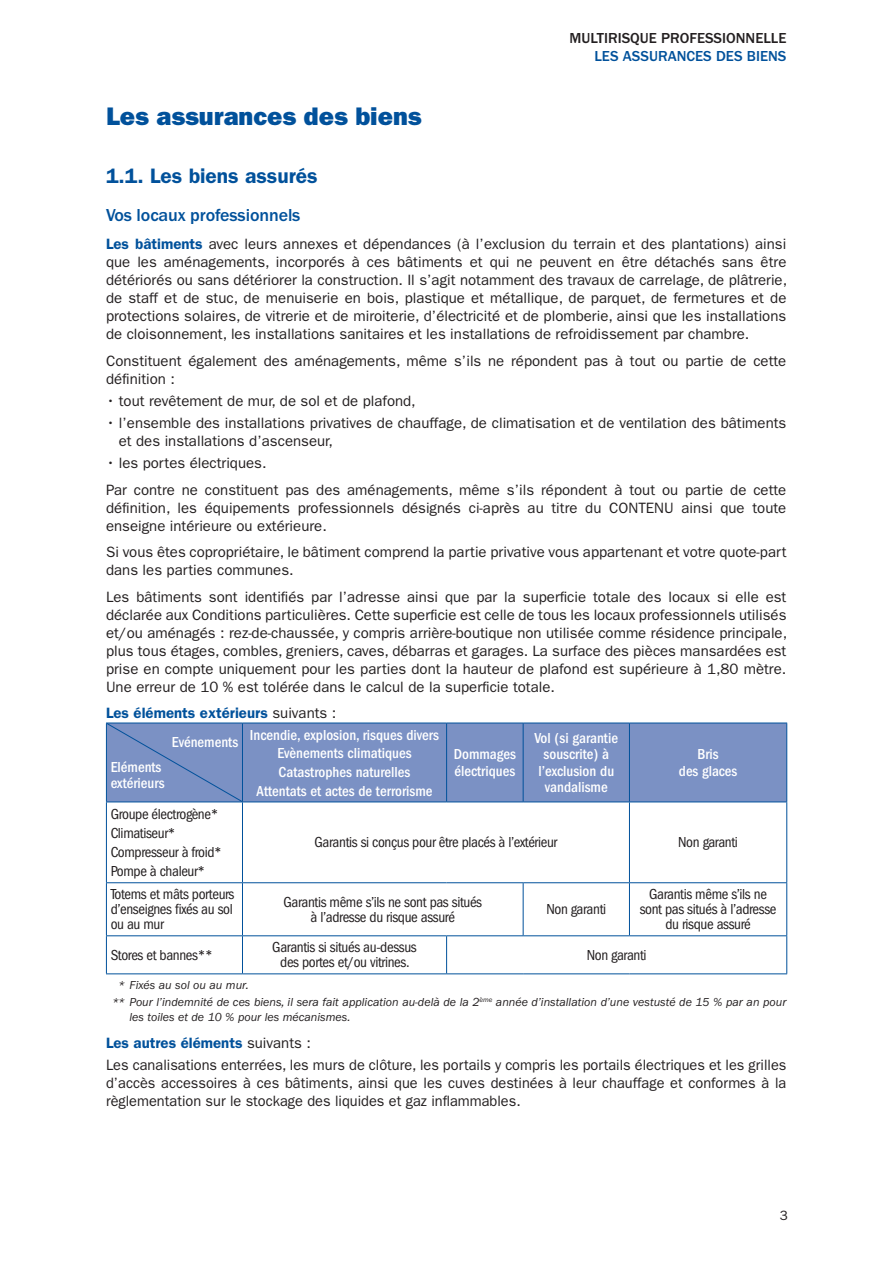
<style>
.page{position:relative;width:893px;height:1263px;background:#fff}
.page>*{position:absolute;margin:0;border:0;box-sizing:border-box;transform-origin:0 0}
.t1{font:25.5px "ITC Franklin Gothic Std Hvy";color:#01519b}
.t2{font:600 21px "ITC Franklin Gothic Std";color:#01519b}
.t3{font:500 18px "ITC Franklin Gothic Std";letter-spacing:-.005em;color:#01519b}
.t4{font:15px/18px "ITC Franklin Gothic Std";color:#231f20}
.t5{font:condensed 15px/15px "ITC Franklin Gothic Std";letter-spacing:-.025em;color:#231f20;text-align:center}
.t6{font:500 condensed 15px/16.5px "ITC Franklin Gothic Std";color:#fff;text-align:center}
.t7{font:600 15px/28.5px "ITC Franklin Gothic Std";color:#01519b}
.t8{font:500 15px "ITC Franklin Gothic Std";color:#231f20}
.t9{font:500 15px "ITC Franklin Gothic Std";color:#01519b}
.t10{font:13.5px "ITC Franklin Gothic Std";color:#231f20}
.t11{font:italic 12px/17.1px "ITC Franklin Gothic Std";color:#231f20}
.s1{font-weight:600;color:#01519b}
.s2{font-weight:400;color:#231f20}
.s3{font-weight:500;font-stretch:condensed;color:#fff}
</style>
<div class="page">
<div style="left:243px;top:724px;width:543px;height:77px;background:#7b91c4"></div>
<hr style="left:106px;top:723px;width:1px;height:78px;background:#01519b">
<hr style="left:242px;top:723px;width:205px;height:1px;background:#01519b">
<hr style="left:242px;top:723px;width:1px;height:78px;background:#01519b">
<hr style="left:447px;top:723px;width:76px;height:1px;background:#01519b">
<hr style="left:446px;top:723px;width:1px;height:78px;background:#01519b">
<hr style="left:523px;top:723px;width:106px;height:1px;background:#01519b">
<hr style="left:523px;top:723px;width:1px;height:78px;background:#01519b">
<hr style="left:629px;top:723px;width:158px;height:1px;background:#01519b">
<hr style="left:629px;top:723px;width:1px;height:78px;background:#01519b">
<hr style="left:786px;top:723px;width:1px;height:78px;background:#01519b">
<hr style="left:106px;top:801px;width:136px;height:1px;background:#01519b">
<hr style="left:106px;top:802px;width:1px;height:80px;background:#01519b">
<hr style="left:242px;top:801px;width:205px;height:1px;background:#01519b">
<hr style="left:242px;top:802px;width:1px;height:80px;background:#01519b">
<hr style="left:447px;top:801px;width:76px;height:1px;background:#01519b">
<hr style="left:523px;top:801px;width:106px;height:1px;background:#01519b">
<hr style="left:629px;top:801px;width:158px;height:1px;background:#01519b">
<hr style="left:629px;top:802px;width:1px;height:80px;background:#01519b">
<hr style="left:786px;top:802px;width:1px;height:80px;background:#01519b">
<hr style="left:106px;top:882px;width:136px;height:1px;background:#01519b">
<hr style="left:106px;top:883px;width:1px;height:52px;background:#01519b">
<hr style="left:242px;top:882px;width:205px;height:1px;background:#01519b">
<hr style="left:242px;top:883px;width:1px;height:52px;background:#01519b">
<hr style="left:447px;top:882px;width:76px;height:1px;background:#01519b">
<hr style="left:523px;top:882px;width:106px;height:1px;background:#01519b">
<hr style="left:523px;top:883px;width:1px;height:52px;background:#01519b">
<hr style="left:629px;top:882px;width:158px;height:1px;background:#01519b">
<hr style="left:629px;top:883px;width:1px;height:52px;background:#01519b">
<hr style="left:786px;top:883px;width:1px;height:52px;background:#01519b">
<hr style="left:106px;top:935px;width:136px;height:1px;background:#01519b">
<hr style="left:106px;top:936px;width:1px;height:37px;background:#01519b">
<hr style="left:242px;top:935px;width:205px;height:1px;background:#01519b">
<hr style="left:242px;top:936px;width:1px;height:37px;background:#01519b">
<hr style="left:447px;top:935px;width:76px;height:1px;background:#01519b">
<hr style="left:446px;top:936px;width:1px;height:37px;background:#01519b">
<hr style="left:523px;top:935px;width:106px;height:1px;background:#01519b">
<hr style="left:629px;top:935px;width:158px;height:1px;background:#01519b">
<hr style="left:786px;top:936px;width:1px;height:37px;background:#01519b">
<hr style="left:106px;top:973px;width:136px;height:1px;background:#01519b">
<hr style="left:242px;top:973px;width:205px;height:1px;background:#01519b">
<hr style="left:447px;top:973px;width:76px;height:1px;background:#01519b">
<hr style="left:523px;top:973px;width:106px;height:1px;background:#01519b">
<hr style="left:629px;top:973px;width:158px;height:1px;background:#01519b">
<div style="left:107px;top:723px;width:135px;height:78px;background:#7b91c4"></div>
<h1 class="t1" style="left:106px;top:101px;width:317px">Les assurances des biens</h1>
<p class="t8" style="left:569px;top:30px;width:218px">MULTIRISQUE PROFESSIONNELLE</p>
<p class="t9" style="left:594px;top:48px;width:193px">LES ASSURANCES DES BIENS</p>
<h2 class="t2" style="left:106px;top:163px;width:213px">1.1. Les biens assurés</h2>
<p class="t3" style="left:106px;top:205px;width:196px">VOS LOCAUX PROFESSIONNELS</p>
<p class="t4" style="left:106px;top:235px;width:683px;text-align:justify"><span class="s1">Les bâtiments</span> avec leurs annexes et dépendances (à l’exclusion du terrain et des plantations) ainsi que les aménagements, incorporés à ces bâtiments et qui ne peuvent en être détachés sans être détériorés ou sans détériorer la construction. Il s’agit notamment des travaux de carrelage, de plâtrerie, de staff et de stuc, de menuiserie en bois, plastique et métallique, de parquet, de fermetures et de protections solaires, de vitrerie et de miroiterie, d’électricité et de plomberie, ainsi que les installations de cloisonnement, les installations sanitaires et les installations de refroidissement par chambre.</p>
<p class="t4" style="left:106px;top:352px;width:682px">Constituent également des aménagements, même s’ils ne répondent pas à tout ou partie de cette définition :</p>
<p class="t4" style="left:106px;top:392px;width:311px">• tout revêtement de mur, de sol et de plafond,</p>
<p class="t4" style="left:119px;top:414px;width:669px;text-indent:-13px">• l’ensemble des installations privatives de chauffage, de climatisation et de ventilation des bâtiments et des installations d’ascenseur,</p>
<p class="t4" style="left:106px;top:450px;width:682px;line-height:26.5px">• les portes électriques.<br>Par contre ne constituent pas des aménagements, même s’ils répondent à tout ou partie de cette</p>
<p class="t4" style="left:106px;top:499px;width:682px">définition, les équipements professionnels désignés ci-après au titre du CONTENU ainsi que toute enseigne intérieure ou extérieure.</p>
<p class="t4" style="left:106px;top:543px;width:682px">Si vous êtes copropriétaire, le bâtiment comprend la partie privative vous appartenant et votre quote-part dans les parties communes.</p>
<p class="t4" style="left:106px;top:588px;width:683px;text-align:justify">Les bâtiments sont identifiés par l’adresse ainsi que par la superficie totale des locaux si elle est déclarée aux Conditions particulières. Cette superficie est celle de tous les locaux professionnels utilisés et/ou aménagés : rez-de-chaussée, y compris arrière-boutique non utilisée comme résidence principale, plus tous étages, combles, greniers, caves, débarras et garages. La surface des pièces mansardées est prise en compte uniquement pour les parties dont la hauteur de plafond est supérieure à 1,80 mètre.<br>Une erreur de 10 % est tolérée dans le calcul de la superficie totale.</p>
<p class="t7" style="left:172px;top:699px;width:166px;text-indent:-66px">Les éléments extérieurs <span class="s2">suivants :<br></span><span class="s3">Evénements</span></p>
<p class="t6" style="left:111px;top:759px;width:55px;text-align:left">Eléments extérieurs</p>
<p class="t6" style="left:250px;top:725px;width:191px;line-height:18.6px">Incendie, explosion, risques divers<br>Evènements climatiques<br>Catastrophes naturelles<br>Attentats et actes de terrorisme</p>
<p class="t6" style="left:535px;top:730px;width:85px">Vol (si garantie souscrite) à l’exclusion du vandalisme</p>
<p class="t6" style="left:679px;top:746px;width:60px">Bris<br>des glaces</p>
<p class="t6" style="left:454px;top:746px;width:64px;text-align:left">Dommages électriques</p>
<p class="t5" style="left:111px;top:804px;width:113px;line-height:19.2px;text-align:left">Groupe électrogène*<br>Climatiseur*<br>Compresseur à froid*<br>Pompe à chaleur*</p>
<p class="t5" style="left:315px;top:835px;width:244px">Garantis si conçus pour être placés à l’extérieur</p>
<p class="t5" style="left:678px;top:835px;width:61px">Non garanti</p>
<p class="t5" style="left:111px;top:887px;width:125px;text-align:justify">Totems et mâts porteurs d’enseignes fixés au sol ou au mur</p>
<p class="t5" style="left:283px;top:894px;width:200px">Garantis même s’ils ne sont pas situés à l’adresse du risque assuré</p>
<p class="t5" style="left:546px;top:902px;width:61px">Non garanti</p>
<p class="t5" style="left:640px;top:887px;width:138px">Garantis même s’ils ne sont pas situés à l’adresse du risque assuré</p>
<p class="t5" style="left:111px;top:948px;width:104px">Stores et bannes**</p>
<p class="t5" style="left:272px;top:940px;width:146px">Garantis si situés au-dessus des portes et/ou vitrines.</p>
<p class="t5" style="left:587px;top:948px;width:61px">Non garanti</p>
<p class="t11" style="left:112px;top:977px;width:676px;text-indent:6px">* Fixés au sol ou au mur.<br>** Pour l’indemnité de ces biens, il sera fait application au-delà de la 2<sup>ème</sup> année d’installation d’une vestusté de 15 % par an pour</p>
<p class="t11" style="left:129px;top:1009px;width:222px">les toiles et de 10 % pour les mécanismes.</p>
<p class="t4" style="left:106px;top:1032px;width:682px;line-height:22.2px"><span class="s1">Les autres éléments</span> suivants :<br>Les canalisations enterrées, les murs de clôture, les portails y compris les portails électriques et les grilles</p>
<p class="t4" style="left:106px;top:1074px;width:682px">d’accès accessoires à ces bâtiments, ainsi que les cuves destinées à leur chauffage et conformes à la règlementation sur le stockage des liquides et gaz inflammables.</p>
<p class="t10" style="left:780px;top:1207px;width:10px">3</p>
</div>
